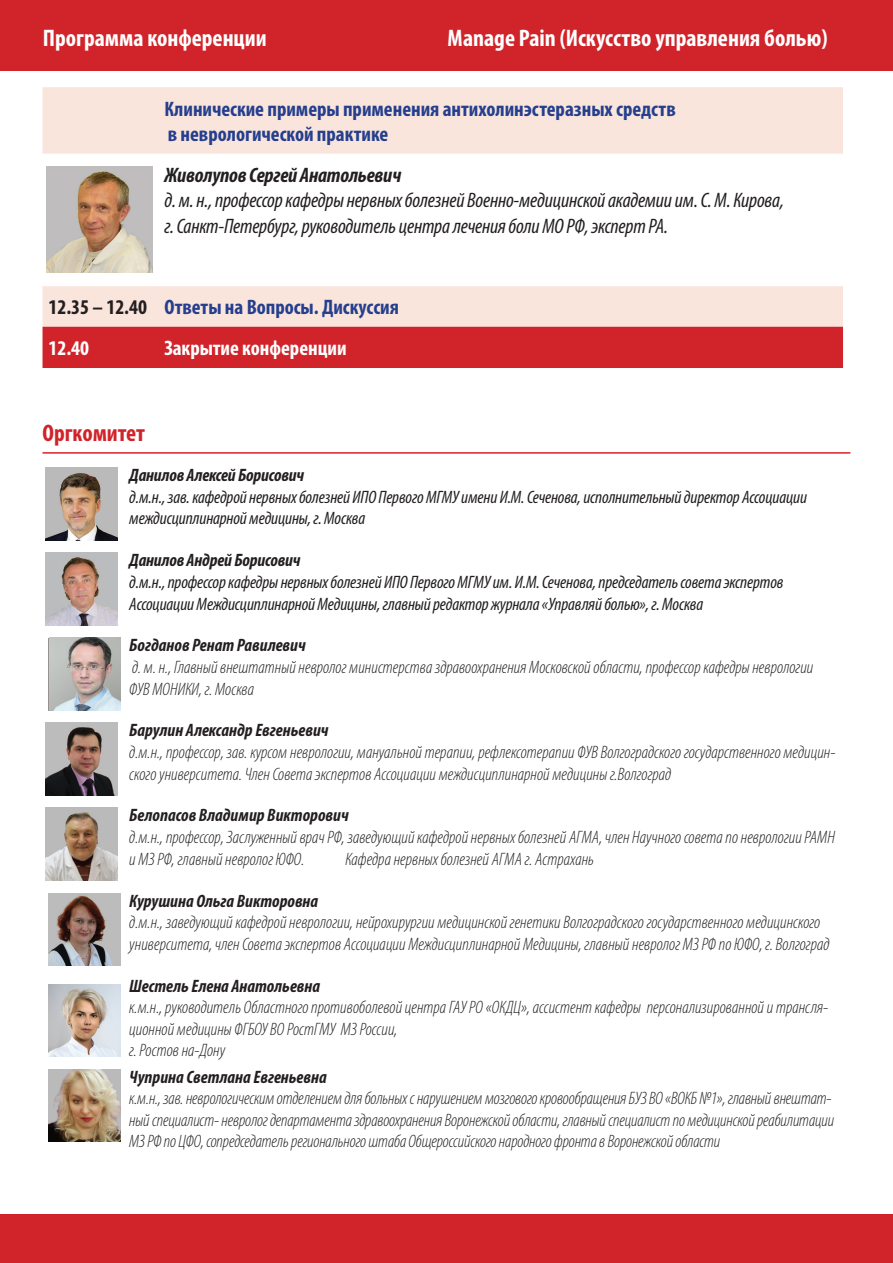
<style>
.page{position:relative;width:893px;height:1263px;background:#fff}
.page>*{position:absolute;margin:0;border:0;box-sizing:border-box;transform-origin:0 0}
.t1{font:700 condensed 24px "Myriad Pro";color:#fff}
.t2{font:700 condensed 24px "Myriad Pro";letter-spacing:-.005em;color:#d1232a}
.t3{font:italic condensed 21px/25.2px "Myriad Pro";letter-spacing:-.01em;color:#231f20}
.t4{font:700 condensed 21px/25.2px "Myriad Pro";color:#253f8e}
.t5{font:italic 700 condensed 21px "Myriad Pro";letter-spacing:-.01em;color:#231f20}
.t6{font:700 condensed 21px "Myriad Pro";color:#fff}
.t7{font:italic 300 condensed 18px/21.6px "Myriad Pro";color:#231f20}
.t8{font:italic condensed 18px/21.6px "Myriad Pro";letter-spacing:-.01em;color:#231f20}
.t9{font:italic 700 condensed 18px "Myriad Pro";color:#231f20}
.s1{color:#231f20}
.s2{color:#fff}
</style>
<div class="page">
<div style="left:0;top:0;width:893px;height:70px;background:#d1232a"></div>
<div style="left:0;top:1214px;width:893px;height:49px;background:#d1232a"></div>
<img style="left:45px;top:468px;width:72px;height:72px">
<img style="left:45px;top:553px;width:72px;height:72px">
<img style="left:50px;top:638px;width:71px;height:72px">
<img style="left:45px;top:723px;width:72px;height:72px">
<img style="left:45px;top:808px;width:72px;height:72px">
<img style="left:49px;top:893px;width:72px;height:72px">
<img style="left:49px;top:984px;width:72px;height:72px">
<img style="left:49px;top:1069px;width:72px;height:72px">
<svg style="left:43px;top:87px;width:800px;height:240px"></svg>
<div style="left:43px;top:327px;width:800px;height:41px;background:#d1232a"></div>
<hr style="left:43px;top:285px;width:115px;height:1px;background:#fff">
<hr style="left:158px;top:285px;width:685px;height:1px;background:#fff">
<img style="left:46px;top:166px;width:106px;height:107px">
<hr style="left:43px;top:452px;width:807px;height:2px;background:#d1232a">
<h1 class="t1" style="left:43px;top:23px;width:225px">Программа конференции</h1>
<h1 class="t1" style="left:448px;top:23px;width:381px">Manage Pain (Искусство управления болью)</h1>
<p class="t4" style="left:164px;top:96px;width:513px">Клинические примеры применения антихолинэстеразных средств в неврологической практике</p>
<p class="t5" style="left:164px;top:162px;width:238px">Живолупов Сергей Анатольевич</p>
<p class="t3" style="left:164px;top:188px;width:621px">д. м. н., профессор кафедры нервных болезней Военно-медицинской академии им. С. М. Кирова, г. Санкт-Петербург, руководитель центра лечения боли МО РФ, эксперт РА.</p>
<p class="t4" style="left:49px;top:286px;width:352px;line-height:41.2px"><span class="s1">12.35 – 12.40</span> Ответы на Вопросы. Дискуссия<br><span class="s2">12.40</span></p>
<p class="t6" style="left:164px;top:335px;width:184px">Закрытие конференции</p>
<h1 class="t2" style="left:43px;top:418px;width:104px">Оргкомитет</h1>
<p class="t9" style="left:129px;top:464px;width:176px">Данилов Алексей Борисович</p>
<p class="t8" style="left:129px;top:486px;width:679px">д.м.н., зав. кафедрой нервных болезней ИПО Первого МГМУ имени И.М. Сеченова, исполнительный директор Ассоциации междисциплинарной медицины, г. Москва</p>
<p class="t9" style="left:129px;top:549px;width:173px">Данилов Андрей Борисович</p>
<p class="t8" style="left:129px;top:571px;width:656px">д.м.н., профессор кафедры нервных болезней ИПО Первого МГМУ им. И.М. Сеченова, председатель совета экспертов<br>Ассоциации Междисциплинарной Медицины, главный редактор журнала «Управляй болью», г. Москва</p>
<p class="t9" style="left:129px;top:634px;width:178px">Богданов Ренат Равилевич</p>
<p class="t7" style="left:129px;top:656px;width:686px">д. м. н., Главный внештатный невролог министерства здравоохранения Московской области, профессор кафедры неврологии<br>ФУВ МОНИКИ, г. Москва</p>
<p class="t9" style="left:129px;top:719px;width:201px">Барулин Александр Евгеньевич</p>
<p class="t7" style="left:129px;top:741px;width:708px">д.м.н., профессор, зав. курсом неврологии, мануальной терапии, рефлексотерапии ФУВ Волгоградского государственного медицин&shy;ского университета. Член Совета экспертов Ассоциации междисциплинарной медицины г.Волгоград</p>
<p class="t9" style="left:129px;top:804px;width:221px">Белопасов Владимир Викторович</p>
<p class="t7" style="left:129px;top:826px;width:707px">д.м.н., профессор, Заслуженный врач РФ, заведующий кафедрой нервных болезней АГМА, член Научного совета по неврологии РАМН и МЗ РФ, главный невролог ЮФО.</p>
<p class="t7" style="left:345px;top:848px;width:250px">Кафедра нервных болезней АГМА г. Астрахань</p>
<p class="t9" style="left:129px;top:889px;width:190px">Курушина Ольга Викторовна</p>
<p class="t7" style="left:129px;top:911px;width:702px">д.м.н., заведующий кафедрой неврологии, нейрохирургии медицинской генетики Волгоградского государственного медицинского университета, член Совета экспертов Ассоциации Междисциплинарной Медицины, главный невролог МЗ РФ по ЮФО, г. Волгоград</p>
<p class="t9" style="left:129px;top:974px;width:192px">Шестель Елена Анатольевна</p>
<p class="t7" style="left:129px;top:996px;width:701px">к.м.н., руководитель Областного противоболевой центра ГАУ РО «ОКДЦ», ассистент кафедры персонализированной и трансля&shy;ционной медицины ФГБОУ ВО РостГМУ МЗ России,<br>г. Ростов на-Дону</p>
<p class="t9" style="left:129px;top:1065px;width:199px">Чуприна Светлана Евгеньевна</p>
<p class="t7" style="left:129px;top:1087px;width:706px">к.м.н., зав. неврологическим отделением для больных с нарушением мозгового кровообращения БУЗ ВО «ВОКБ №1», главный внештат&shy;ный специалист- невролог департамента здравоохранения Воронежской области, главный специалист по медицинской реабилитации<br>МЗ РФ по ЦФО, сопредседатель регионального штаба Общероссийского народного фронта в Воронежской области</p>
</div>
